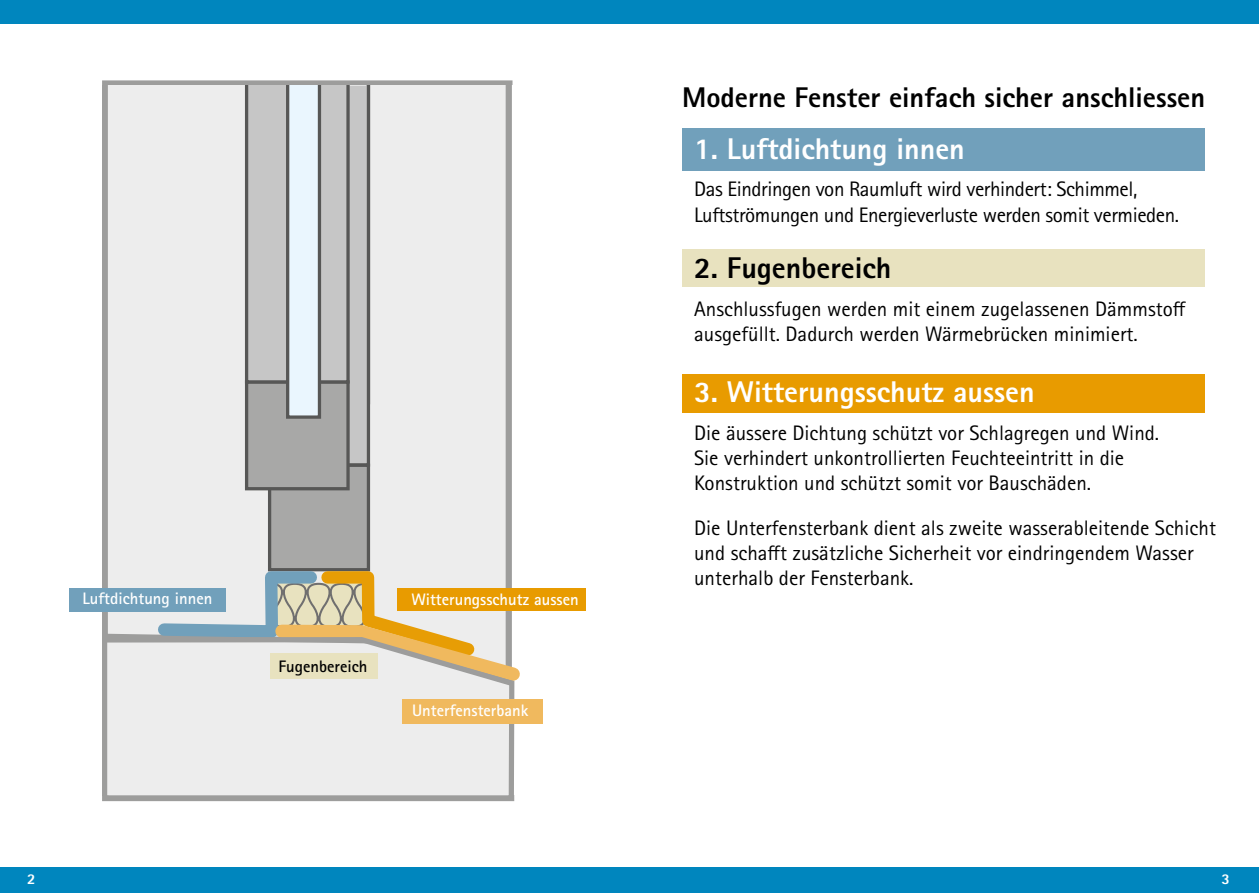
<style>
.page{position:relative;width:1259px;height:893px;background:#fff}
.page>*{position:absolute;margin:0;border:0;box-sizing:border-box;transform-origin:0 0}
.t1{font:800 30px "Rotis Sans Serif Pro";color:#fff}
.t2{font:800 30px "Rotis Sans Serif Pro";color:#000}
.t3{font:800 28.5px "Rotis Sans Serif Pro";color:#000}
.t4{font:21px/25.2px "Rotis Sans Serif Pro";color:#000}
.t5{font:21px/25.2px "Rotis Sans Serif Pro";letter-spacing:-.02em;color:#000}
.t6{font:700 16.65px "Rotis Sans Serif Pro";color:#fff}
.t7{font:700 16.65px "Rotis Sans Serif Pro";color:#000}
.t8{font:800 15px "Rotis Sans Serif Pro";color:#fff}
</style>
<div class="page">
<div style="left:0;top:867px;width:629px;height:26px;background:#0086be"></div>
<div style="left:629px;top:867px;width:630px;height:26px;background:#0086be"></div>
<div style="left:0;top:0;width:629px;height:23px;background:#0086be"></div>
<div style="left:629px;top:0;width:630px;height:23px;background:#0086be"></div>
<div style="left:682px;top:374px;width:523px;height:38px;background:#e89b00"></div>
<div style="left:682px;top:249px;width:523px;height:38px;background:#e8e2bf"></div>
<div style="left:682px;top:128px;width:523px;height:43px;background:#71a0bb"></div>
<div style="left:102px;top:690px;width:413px;height:105px;background:#ededed"></div>
<svg style="left:102px;top:86px;width:418px;height:604px;background:#dadad7"></svg>
<div style="left:402px;top:699px;width:140px;height:25px;background:#f0b95e"></div>
<div style="left:270px;top:654px;width:107px;height:25px;background:#e8e2bf"></div>
<div style="left:69px;top:588px;width:156px;height:24px;background:#71a0bb"></div>
<div style="left:397px;top:588px;width:188px;height:23px;background:#e89b00"></div>
<p class="t6" style="left:82px;top:588px;width:131px">Luftdichtung innen</p>
<p class="t6" style="left:411px;top:588px;width:169px">Witterungsschutz aussen</p>
<p class="t7" style="left:278px;top:655px;width:90px">Fugenbereich</p>
<p class="t6" style="left:412px;top:700px;width:118px">Unterfensterbank</p>
<h2 class="t3" style="left:682px;top:79px;width:524px">Moderne Fenster einfach sicher anschliessen</h2>
<h1 class="t1" style="left:694px;top:130px;width:272px">1. Luftdichtung innen</h1>
<p class="t5" style="left:694px;top:177px;width:486px">Das Eindringen von Raumluft wird verhindert: Schimmel,<br>Luftströmungen und Energieverluste werden somit vermieden.</p>
<h1 class="t2" style="left:694px;top:249px;width:199px">2. Fugenbereich</h1>
<p class="t4" style="left:694px;top:296px;width:493px">Anschlussfugen werden mit einem zugelassenen Dämmstoff ausgefüllt. Dadurch werden Wärmebrücken minimiert.</p>
<h1 class="t1" style="left:694px;top:373px;width:342px">3. Witterungsschutz aussen</h1>
<p class="t4" style="left:694px;top:420px;width:466px">Die äussere Dichtung schützt vor Schlagregen und Wind.<br>Sie verhindert unkontrollierten Feuchteeintritt in die<br>Konstruktion und schützt somit vor Bauschäden.</p>
<p class="t4" style="left:694px;top:515px;width:523px">Die Unterfensterbank dient als zweite wasserableitende Schicht und schafft zusätzliche Sicherheit vor eindringendem Wasser unterhalb der Fensterbank.</p>
<p class="t8" style="left:27px;top:869px;width:10px">2</p>
<p class="t8" style="left:1221px;top:869px;width:10px">3</p>
</div>
